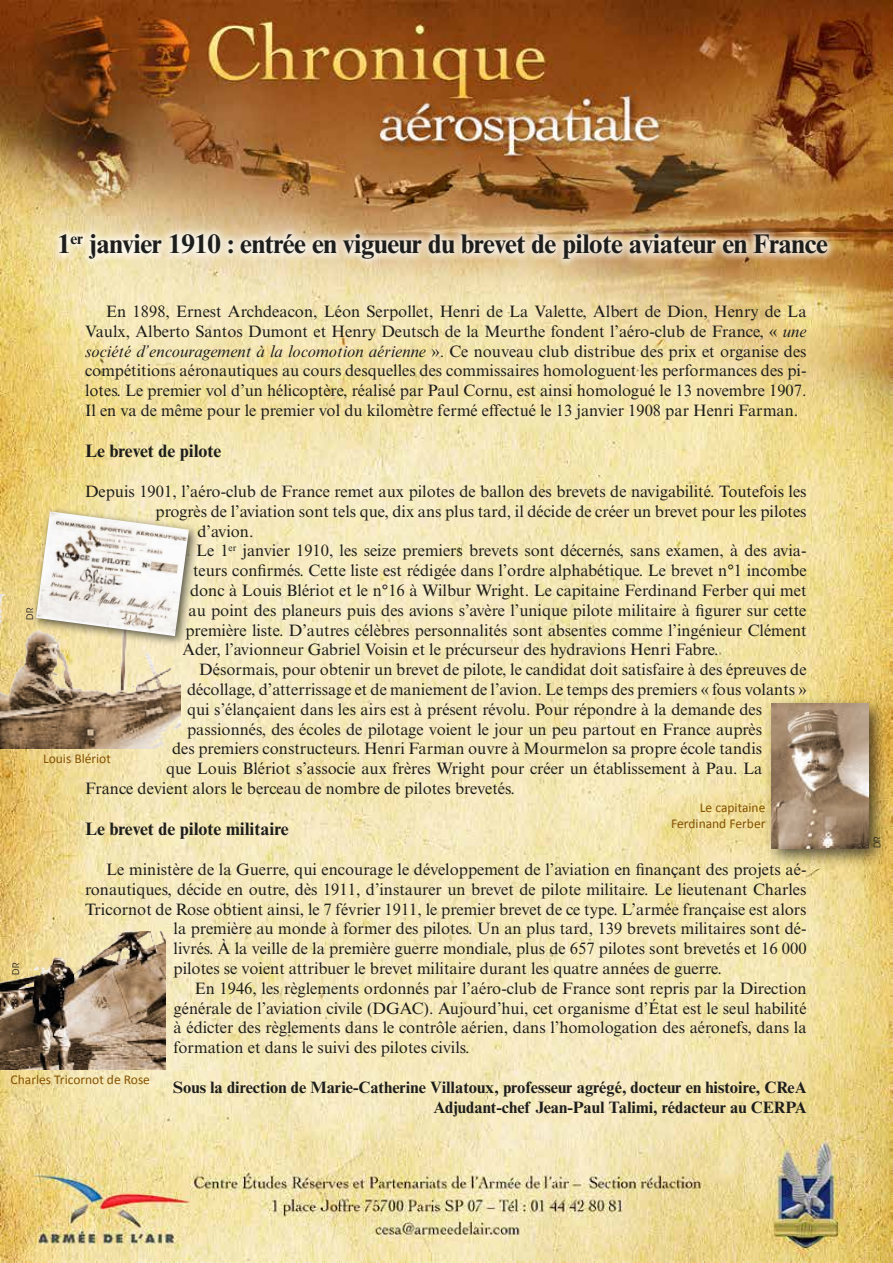
<style>
.page{position:relative;width:893px;height:1263px;background:#fff}
.page>*{position:absolute;margin:0;border:0;box-sizing:border-box;transform-origin:0 0}
.t1{font:700 27px "Times New Roman MT Std";letter-spacing:-.015em;color:#1d1d1b}
.t2{font:700 18px "Times New Roman MT Std";color:#1d1d1b}
.t3{font:16.5px/19.8px "Times New Roman MT Std";color:#1d1d1b;text-align:justify}
.t4{font:700 16.5px/19.8px "Times New Roman MT Std";color:#1d1d1b;text-align:right}
.t5{font:13.5px/16.2px "Calibri";color:#855200;text-align:right}
.t6{font:9px "ITC Avant Garde Std";color:#1d1d1b}
.s1{font-style:italic}
</style>
<div class="page">
<img style="left:0;top:0;width:893px;height:1263px">
<img style="left:0;top:594px;width:180px;height:154px">
<img style="left:0;top:931px;width:165px;height:138px">
<div style="left:31px;top:506px;width:170px;height:141px;background:#1d1d1b;opacity:.75"></div>
<img style="left:36px;top:511px;width:153px;height:125px">
<div style="left:763px;top:695px;width:125px;height:174px;background:#1d1d1b;opacity:.75"></div>
<img style="left:772px;top:704px;width:96px;height:144px">
<div style="left:50px;top:225px;width:787px;height:44px;background:#fff;opacity:.75"></div>
<h1 class="t1" style="left:58px;top:227px;width:772px">1<sup>er</sup> janvier 1910 : entrée en vigueur du brevet de pilote aviateur en France</h1>
<p class="t3" style="left:85px;top:301px;width:723px;text-indent:21px">En 1898, Ernest Archdeacon, Léon Serpollet, Henri de La Valette, Albert de Dion, Henry de La Vaulx, Alberto Santos Dumont et Henry Deutsch de la Meurthe fondent l’aéro-club de France, « <span class="s1">une société d’encouragement à la locomotion aérienne</span> ». Ce nouveau club distribue des prix et organise des compétitions aéronautiques au cours desquelles des commissaires homologuent les performances des pi&shy;lotes. Le premier vol d’un hélicoptère, réalisé par Paul Cornu, est ainsi homologué le 13 novembre 1907.<br>Il en va de même pour le premier vol du kilomètre fermé effectué le 13 janvier 1908 par Henri Farman.</p>
<p class="t2" style="left:85px;top:440px;width:138px">Le brevet de pilote</p>
<p class="t3" style="left:85px;top:481px;width:723px">Depuis 1901, l’aéro-club de France remet aux pilotes de ballon des brevets de navigabilité. Toutefois les</p>
<p class="t3" style="left:156px;top:501px;width:653px">progrès de l’aviation sont tels que, dix ans plus tard, il décide de créer un brevet pour les pilotes</p>
<p class="t3" style="left:198px;top:521px;width:58px">d’avion.</p>
<p class="t3" style="left:196px;top:541px;width:612px">Le 1<sup>er</sup> janvier 1910, les seize premiers brevets sont décernés, sans examen, à des avia-</p>
<p class="t3" style="left:193px;top:561px;width:615px">teurs confirmés. Cette liste est rédigée dans l’ordre alphabétique. Le brevet n°1 incombe</p>
<p class="t3" style="left:190px;top:580px;width:618px">donc à Louis Blériot et le n°16 à Wilbur Wright. Le capitaine Ferdinand Ferber qui met</p>
<p class="t3" style="left:189px;top:600px;width:619px">au point des planeurs puis des avions s’avère l’unique pilote militaire à figurer sur cette</p>
<p class="t3" style="left:186px;top:620px;width:623px">première liste. D’autres célèbres personnalités sont absentes comme l’ingénieur Clément</p>
<p class="t3" style="left:183px;top:640px;width:537px">Ader, l’avionneur Gabriel Voisin et le précurseur des hydravions Henri Fabre.</p>
<p class="t3" style="left:199px;top:660px;width:609px">Désormais, pour obtenir un brevet de pilote, le candidat doit satisfaire à des épreuves de</p>
<p class="t3" style="left:187px;top:679px;width:621px">décollage, d’atterrissage et de maniement de l’avion. Le temps des premiers « fous volants »</p>
<p class="t3" style="left:187px;top:699px;width:577px">qui s’élançaient dans les airs est à présent révolu. Pour répondre à la demande des</p>
<p class="t3" style="left:187px;top:719px;width:577px">passionnés, des écoles de pilotage voient le jour un peu partout en France auprès</p>
<p class="t3" style="left:172px;top:739px;width:592px">des premiers constructeurs. Henri Farman ouvre à Mourmelon sa propre école tandis</p>
<p class="t3" style="left:166px;top:759px;width:598px">que Louis Blériot s’associe aux frères Wright pour créer un établissement à Pau. La</p>
<p class="t3" style="left:85px;top:778px;width:431px">France devient alors le berceau de nombre de pilotes brevetés.</p>
<p class="t2" style="left:85px;top:818px;width:205px">Le brevet de pilote militaire</p>
<p class="t3" style="left:106px;top:859px;width:702px">Le ministère de la Guerre, qui encourage le développement de l’aviation en finançant des projets aé-</p>
<p class="t3" style="left:85px;top:879px;width:723px">ronautiques, décide en outre, dès 1911, d’instaurer un brevet de pilote militaire. Le lieutenant Charles</p>
<p class="t3" style="left:85px;top:899px;width:723px">Tricornot de Rose obtient ainsi, le 7 février 1911, le premier brevet de ce type. L’armée française est alors</p>
<p class="t3" style="left:174px;top:919px;width:634px">la première au monde à former des pilotes. Un an plus tard, 139 brevets militaires sont dé-</p>
<p class="t3" style="left:174px;top:939px;width:635px">livrés. À la veille de la première guerre mondiale, plus de 657 pilotes sont brevetés et 16 000</p>
<p class="t3" style="left:174px;top:958px;width:550px">pilotes se voient attribuer le brevet militaire durant les quatre années de guerre.</p>
<p class="t3" style="left:195px;top:978px;width:613px">En 1946, les règlements ordonnés par l’aéro-club de France sont repris par la Direction</p>
<p class="t3" style="left:174px;top:998px;width:634px">générale de l’aviation civile (DGAC). Aujourd’hui, cet organisme d’État est le seul habilité</p>
<p class="t3" style="left:174px;top:1018px;width:635px">à édicter des règlements dans le contrôle aérien, dans l’homologation des aéronefs, dans la</p>
<p class="t3" style="left:174px;top:1038px;width:298px">formation et dans le suivi des pilotes civils.</p>
<p class="t4" style="left:173px;top:1077px;width:635px">Sous la direction de Marie-Catherine Villatoux, professeur agrégé, docteur en histoire, CReA<br>Adjudant-chef Jean-Paul Talimi, rédacteur au CERPA</p>
<p class="t6" style="left:24px;top:620px;width:13px;rotate:-90deg">DR</p>
<p class="t5" style="left:43px;top:750px;width:69px">Louis Blériot</p>
<p class="t5" style="left:671px;top:799px;width:96px">Le capitaine<br>Ferdinand Ferber</p>
<p class="t6" style="left:11px;top:975px;width:13px;rotate:-90deg">DR</p>
<p class="t5" style="left:11px;top:1071px;width:141px">Charles Tricornot de Rose</p>
<p class="t6" style="left:872px;top:848px;width:13px;rotate:-90deg">DR</p>
</div>
